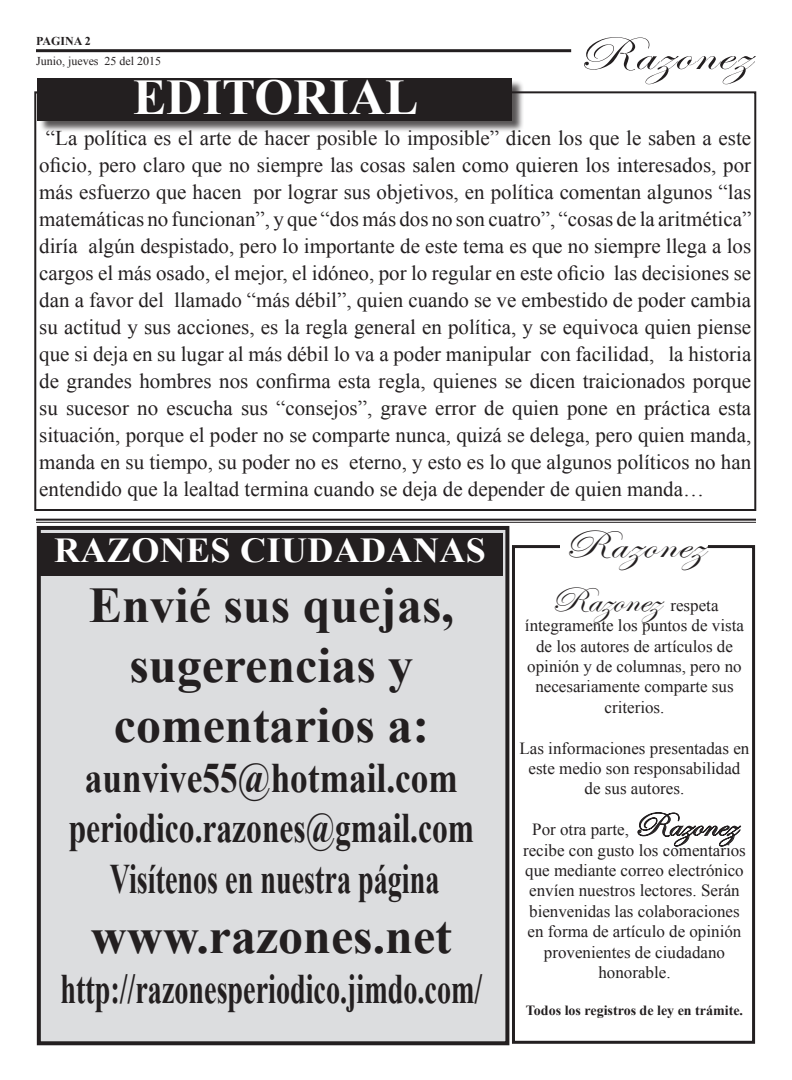
<style>
.page{position:relative;width:792px;height:1080px;background:#fff}
.page>*{position:absolute;margin:0;border:0;box-sizing:border-box;transform-origin:0 0}
.t1{font:700 50px/60px "Times New Roman";color:#231f20;text-align:center}
.t2{font:700 50px "Times New Roman";color:#fff}
.t3{font:48px "Edwardian Script ITC";letter-spacing:.02em;color:#231f20;scale:1.25 1}
.t4{font:700 42px/50.4px "Times New Roman";color:#231f20;text-align:center;scale:.84 1}
.t5{font:700 42px "Times New Roman";color:#231f20;scale:.67 1}
.t6{font:40.6px "Edwardian Script ITC";letter-spacing:.02em;color:#231f20;scale:1.2 1}
.t7{font:36px "Edwardian Script ITC";color:#231f20;scale:1.11 1}
.t8{font:700 35px "Times New Roman";letter-spacing:.01em;color:#fff}
.t9{font:21px/27px "Times New Roman";color:#231f20;text-align:justify}
.t10{font:17px/20.4px "Times New Roman";color:#231f20;text-align:center}
.t11{font:700 14px "Times New Roman";color:#231f20}
.t12{font:12px "Times New Roman";color:#231f20}
.t13{font:700 12px "Times New Roman";color:#231f20}
.s1{font-family:"Times New Roman";font-size:17px}
.s2{font-family:"Edwardian Script ITC";font-size:34px}
</style>
<div class="page">
<hr style="left:36px;top:49px;width:535px;height:3px;background:#231f20">
<div style="left:39px;top:528px;width:468px;height:515px;background:#dcdddf"></div>
<div style="left:37px;top:526px;width:472px;height:519px;border:4px solid #231f20"></div>
<div style="left:38px;top:533px;width:464px;height:43px;background:#231f20"></div>
<hr style="left:36px;top:519px;width:720px;height:2px;background:#231f20">
<hr style="left:36px;top:522px;width:720px;height:1px;background:#231f20">
<div style="left:512px;top:545px;width:243px;height:499px;border:3px solid #231f20"></div>
<div style="left:560px;top:532px;width:148px;height:37px;background:#fff"></div>
<svg style="left:637px;top:812px;width:104px;height:35px"></svg>
<div style="left:39px;top:79px;width:485px;height:54px;background:#231f20;opacity:.75"></div>
<div style="left:37px;top:78px;width:475px;height:42px;background:#231f20"></div>
<p class="t13" style="left:36px;top:33px;width:56px">PAGINA 2</p>
<p class="t12" style="left:36px;top:53px;width:127px">Junio, jueves 25 del 2015</p>
<h1 class="t2" style="left:133px;top:63px;width:287px">EDITORIAL</h1>
<h2 class="t3" style="left:577px;top:28px;width:139px">Razonez</h2>
<p class="t9" style="left:39px;top:124px;width:714px;text-indent:7px">“La política es el arte de hacer posible lo imposible” dicen los que le saben a este oficio, pero claro que no siempre las cosas salen como quieren los interesados, por más esfuerzo que hacen por lograr sus objetivos, en política comentan algunos “las matemáticas no funcionan”, y que “dos más dos no son cuatro”, “cosas de la aritmética” diría algún despistado, pero lo importante de este tema es que no siempre llega a los cargos el más osado, el mejor, el idóneo, por lo regular en este oficio las decisiones se dan a favor del llamado “más débil”, quien cuando se ve embestido de poder cambia su actitud y sus acciones, es la regla general en política, y se equivoca quien piense que si deja en su lugar al más débil lo va a poder manipular con facilidad, la historia de grandes hombres nos confirma esta regla, quienes se dicen traicionados porque su sucesor no escucha sus “consejos”, grave error de quien pone en práctica esta situación, porque el poder no se comparte nunca, quizá se delega, pero quien manda, manda en su tiempo, su poder no es eterno, y esto es lo que algunos políticos no han entendido que la lealtad termina cuando se deja de depender de quien manda…</p>
<h3 class="t8" style="left:54px;top:527px;width:433px">RAZONES CIUDADANAS</h3>
<h1 class="t1" style="left:89px;top:574px;width:367px">Envié sus quejas, sugerencias y comentarios a:</h1>
<h3 class="t4" style="left:69px;top:752px;width:484px">aunvive55@hotmail.com periodico.razones@gmail.com<br>Visítenos en nuestra página</h3>
<h1 class="t1" style="left:91px;top:905px;width:363px">www.razones.net</h1>
<h3 class="t5" style="left:60px;top:960px;width:631px">http://razonesperiodico.jimdo.com/</h3>
<h3 class="t6" style="left:564px;top:523px;width:118px">Razonez</h3>
<h3 class="t7" style="left:550px;top:580px;width:153px">Razonez <span class="s1">respeta</span></h3>
<p class="t10" style="left:525px;top:615px;width:221px">íntegramente los puntos de vista de los autores de artículos de opinión y de columnas, pero no necesariamente comparte sus criterios.</p>
<p class="t10" style="left:520px;top:737px;width:231px">Las informaciones presentadas en este medio son responsabilidad de sus autores.</p>
<p class="t10" style="left:523px;top:819px;width:224px">Por otra parte, <span class="s2">Razonez </span>recibe con gusto los comentarios que mediante correo electrónico envíen nuestros lectores. Serán bienvenidas las colaboraciones en forma de artículo de opinión provenientes de ciudadano honorable.</p>
<p class="t11" style="left:526px;top:1001px;width:219px">Todos los registros de ley en trámite.</p>
</div>
